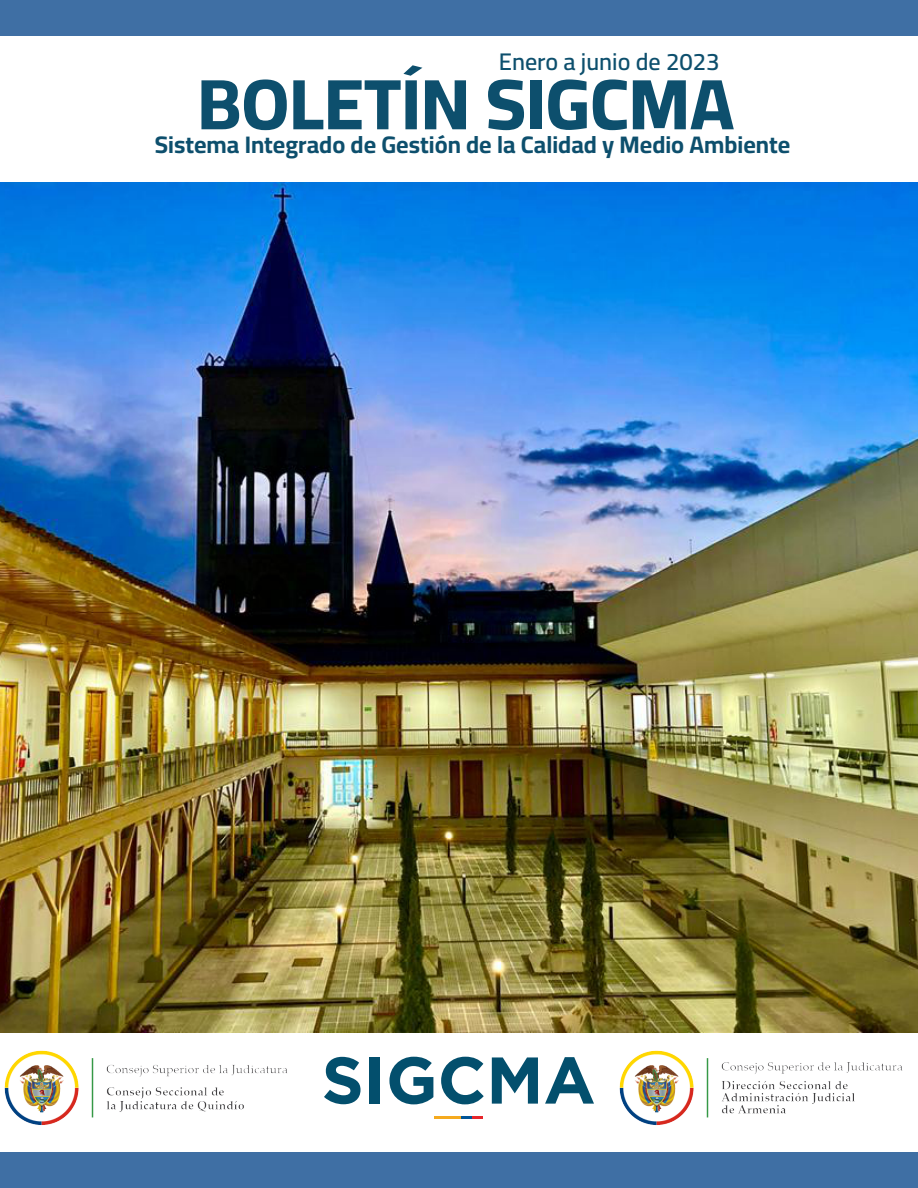
<style>
.page{position:relative;width:918px;height:1188px;background:#fff}
.page>*{position:absolute;margin:0;border:0;box-sizing:border-box;transform-origin:0 0}
.t1{font:800 72px "Cairo";color:#0d4f6d}
.t2{font:700 24px "Cairo";color:#0d4f6d}
.t3{font:600 24px "Cairo";color:#0d4f6d}
</style>
<div class="page">
<div style="left:0;top:0;width:918px;height:35px;background:#3f6fa4"></div>
<div style="left:0;top:1153px;width:918px;height:35px;background:#3f6fa4"></div>
<svg style="left:324px;top:1057px;width:37px;height:47px"></svg>
<div style="left:370px;top:1057px;width:10px;height:47px;background:#034f6d"></div>
<svg style="left:389px;top:1057px;width:44px;height:47px"></svg>
<svg style="left:441px;top:1057px;width:43px;height:47px"></svg>
<svg style="left:492px;top:1057px;width:46px;height:47px"></svg>
<svg style="left:545px;top:1057px;width:49px;height:47px"></svg>
<hr style="left:434px;top:1117px;width:27px;height:2px;background:#f5aa1e">
<svg style="left:461px;top:1117px;width:21px;height:2px"></svg>
<img style="left:0;top:182px;width:918px;height:851px">
<img style="left:619px;top:1050px;width:284px;height:75px">
<img style="left:4px;top:1050px;width:283px;height:75px">
<p class="t3" style="left:499px;top:47px;width:222px">Enero a junio de 2023</p>
<h1 class="t1" style="left:197px;top:62px;width:538px">BOLETÍN SIGCMA</h1>
<p class="t2" style="left:155px;top:131px;width:637px">Sistema Integrado de Gestión de la Calidad y Medio Ambiente</p>
</div>
